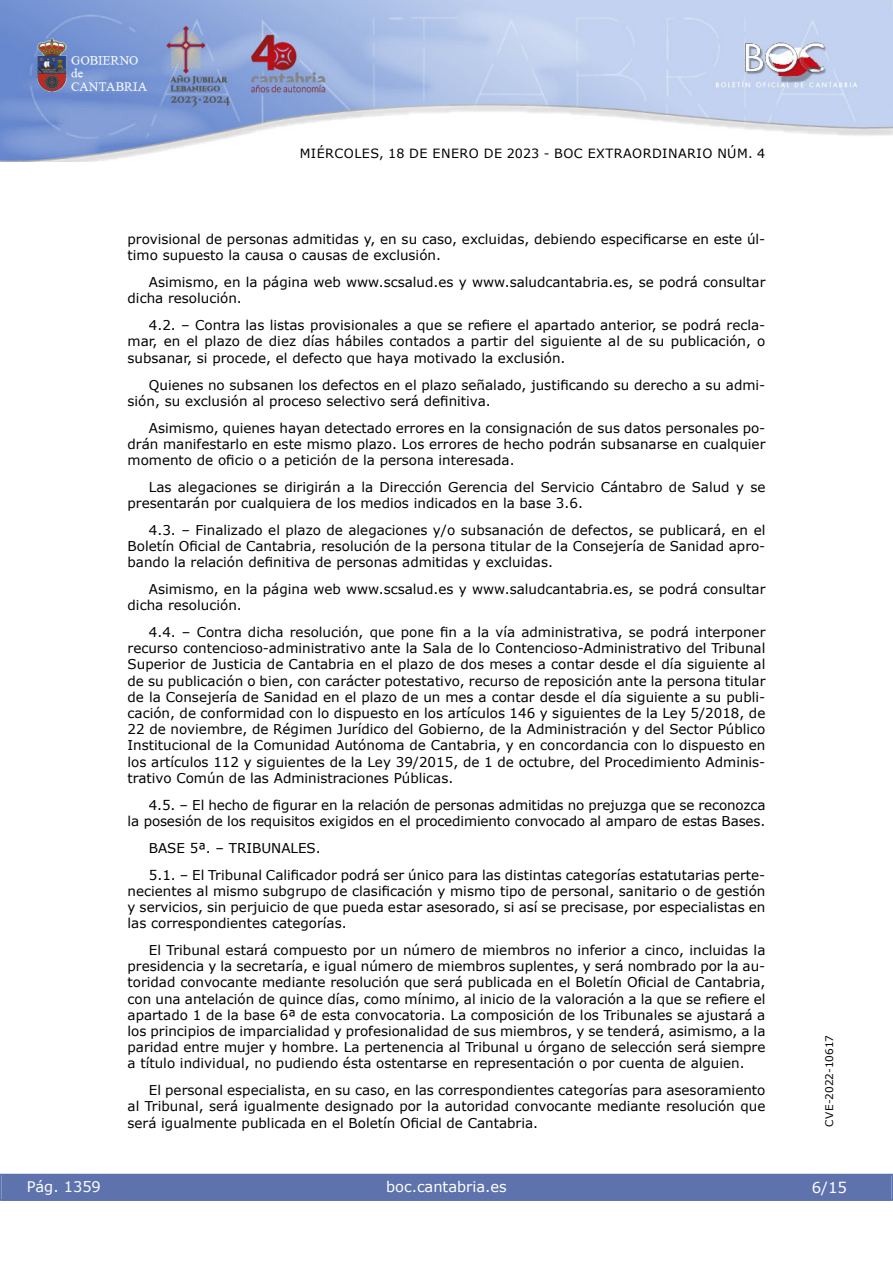
<style>
.page{position:relative;width:893px;height:1263px;background:#fff}
.page>*{position:absolute;margin:0;border:0;box-sizing:border-box;transform-origin:0 0}
.t1{font:15px "Verdana 2";color:#fff}
.t2{font:14.55px "Verdana 2";color:#fff}
.inicio_de_parrafo{font:13.5px/16.2px "Verdana 2";color:#000;text-align:justify}
.inicio_de_parrafo-2{font:13.5px/16.2px "Verdana";color:#000;text-align:justify}
.t3{font:12.75px "Verdana 2";letter-spacing:.035em;color:#000}
.t4{font:10.5px "Verdana 2";color:#000}
.s1{font-family:"Verdana 2"}
.s2{font-family:"Verdana"}
</style>
<div class="page">
<img style="left:0;top:0;width:893px;height:161px">
<div style="left:1px;top:1174px;width:890px;height:27px;background:#5e73ae"></div>
<p class="t3" style="left:300px;top:144px;width:467px">MIÉRCOLES, 18 DE ENERO DE 2023 - BOC EXTRAORDINARIO NÚM. 4</p>
<p class="inicio_de_parrafo-2" style="left:128px;top:231px;width:639px">provisional de personas admitidas y, en su caso, excluidas, debiendo especificarse en este úl&shy;<span class="s1">timo supuesto la causa o causas de exclusión.</span></p>
<p class="inicio_de_parrafo" style="left:128px;top:274px;width:639px;text-indent:21px">Asimismo, en la página web www.scsalud.es y www.saludcantabria.es, se podrá consultar dicha resolución.</p>
<p class="inicio_de_parrafo" style="left:128px;top:317px;width:639px;text-indent:21px"><span class="s2">4.2. ‒ Contra las listas provisionales a que se refiere el apartado anterior, se podrá recla&shy;</span>mar, en el plazo de diez días hábiles contados a partir del siguiente al de su publicación, o subsanar, si procede, el defecto que haya motivado la exclusión.</p>
<p class="inicio_de_parrafo-2" style="left:128px;top:376px;width:639px;text-indent:21px">Quienes no subsanen los defectos en el plazo señalado, justificando su derecho a su admi&shy;sión, su exclusión al proceso selectivo será definitiva.</p>
<p class="inicio_de_parrafo" style="left:128px;top:419px;width:639px;text-indent:21px">Asimismo, quienes hayan detectado errores en la consignación de sus datos personales po&shy;drán manifestarlo en este mismo plazo. Los errores de hecho podrán subsanarse en cualquier <span class="s2">momento de oficio o a petición de la persona interesada.</span></p>
<p class="inicio_de_parrafo" style="left:128px;top:479px;width:639px;text-indent:21px">Las alegaciones se dirigirán a la Dirección Gerencia del Servicio Cántabro de Salud y se presentarán por cualquiera de los medios indicados en la base 3.6.</p>
<p class="inicio_de_parrafo-2" style="left:128px;top:522px;width:639px;text-indent:21px">4.3. ‒ Finalizado el plazo de alegaciones y/o subsanación de defectos, se publicará, en el Boletín Oficial de Cantabria, resolución de la persona titular de la Consejería de Sanidad apro&shy;bando la relación definitiva de personas admitidas y excluidas.</p>
<p class="inicio_de_parrafo" style="left:128px;top:581px;width:639px;text-indent:21px">Asimismo, en la página web www.scsalud.es y www.saludcantabria.es, se podrá consultar dicha resolución.</p>
<p class="inicio_de_parrafo" style="left:128px;top:624px;width:639px;text-indent:21px"><span class="s2">4.4. ‒ Contra dicha resolución, que pone fin a la vía administrativa, se podrá interponer </span>recurso contencioso-administrativo ante la Sala de lo Contencioso-Administrativo del Tribunal Superior de Justicia de Cantabria en el plazo de dos meses a contar desde el día siguiente al de su publicación o bien, con carácter potestativo, recurso de reposición ante la persona titular <span class="s2">de la Consejería de Sanidad en el plazo de un mes a contar desde el día siguiente a su publi&shy;cación, de conformidad con lo dispuesto en los artículos 146 y siguientes de la Ley 5/2018, de </span>22 de noviembre, de Régimen Jurídico del Gobierno, de la Administración y del Sector Público Institucional de la Comunidad Autónoma de Cantabria, y en concordancia con lo dispuesto en los artículos 112 y siguientes de la Ley 39/2015, de 1 de octubre, del Procedimiento Adminis&shy;trativo Común de las Administraciones Públicas.</p>
<p class="inicio_de_parrafo" style="left:128px;top:796px;width:639px;text-align:right"><span class="s2">4.5. ‒ El hecho de figurar en la relación de personas admitidas no prejuzga que se reconozca<br></span>la posesión de los requisitos exigidos en el procedimiento convocado al amparo de estas Bases.</p>
<p class="inicio_de_parrafo-2" style="left:149px;top:839px;width:173px">BASE 5ª. ‒ TRIBUNALES.</p>
<p class="inicio_de_parrafo-2" style="left:128px;top:866px;width:639px;text-indent:21px">5.1. ‒ El Tribunal Calificador podrá ser único para las distintas categorías estatutarias perte&shy;necientes al mismo subgrupo de clasificación y mismo tipo de personal, sanitario o de gestión y servicios, sin perjuicio de que pueda estar asesorado, si así se precisase, por especialistas en <span class="s1">las correspondientes categorías.</span></p>
<p class="inicio_de_parrafo-2" style="left:128px;top:942px;width:639px;text-indent:21px"><span class="s1">El Tribunal estará compuesto por un número de miembros no inferior a cinco, incluidas la presidencia y la secretaría, e igual número de miembros suplentes, y será nombrado por la au&shy;</span>toridad convocante mediante resolución que será publicada en el Boletín Oficial de Cantabria, con una antelación de quince días, como mínimo, al inicio de la valoración a la que se refiere el apartado 1 de la base 6ª de esta convocatoria. La composición de los Tribunales se ajustará a <span class="s1">los principios de imparcialidad y profesionalidad de sus miembros, y se tenderá, asimismo, a la </span>paridad entre mujer y hombre. La pertenencia al Tribunal u órgano de selección será siempre <span class="s1">a título individual, no pudiendo ésta ostentarse en representación o por cuenta de alguien.</span></p>
<p class="inicio_de_parrafo" style="left:128px;top:1082px;width:639px;text-indent:21px">El personal especialista, en su caso, en las correspondientes categorías para asesoramiento al Tribunal, será igualmente designado por la autoridad convocante mediante resolución que <span class="s2">será igualmente publicada en el Boletín Oficial de Cantabria.</span></p>
<p class="t2" style="left:27px;top:1177px;width:76px">Pág. 1359</p>
<p class="t2" style="left:386px;top:1177px;width:122px">boc.cantabria.es</p>
<p class="t4" style="left:822px;top:1126px;width:93px;rotate:-90deg">CVE-2022-10617</p>
<p class="t1" style="left:812px;top:1177px;width:37px">6/15</p>
</div>
